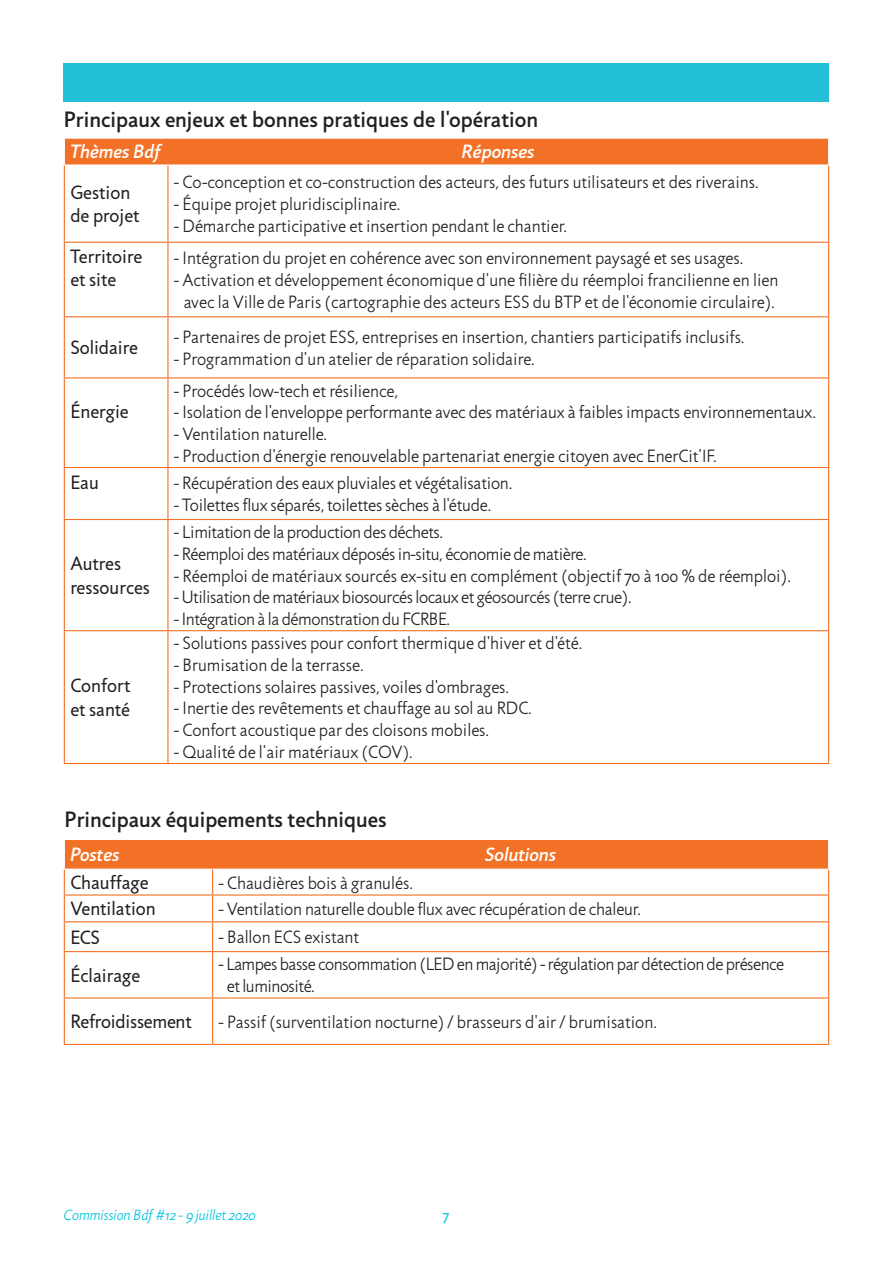
<style>
.page{position:relative;width:893px;height:1263px;background:#fff}
.page>*{position:absolute;margin:0;border:0;box-sizing:border-box;transform-origin:0 0}
.t1{font:500 22.5px "Jigsaw";color:#231f20}
.t2{font:19.5px/23.4px "Jigsaw";color:#231f20}
.t3{font:19.5px "Jigsaw Medium Cursive";color:#fff}
.t4{font:300 18px/21.6px "Jigsaw";color:#231f20;text-align:center}
.t5{font:300 18px "Jigsaw";letter-spacing:-.02em;color:#231f20}
.t6{font:300 18px/21.6px "Jigsaw";letter-spacing:-.025em;color:#231f20}
.t7{font:15px "Jigsaw Light Cursive";color:#00c4de}
.t8{font:15px "Jigsaw";color:#00c4de}
</style>
<div class="page">
<div style="left:64px;top:64px;width:765px;height:38px;background:#23bfd8"></div>
<div style="left:64px;top:138px;width:765px;height:26px;background:#f37126"></div>
<hr style="left:167px;top:139px;width:2px;height:25px;background:#f37126">
<hr style="left:64px;top:243px;width:1px;height:73px;background:#f37126">
<hr style="left:167px;top:243px;width:2px;height:73px;background:#f37126">
<hr style="left:828px;top:243px;width:1px;height:73px;background:#f37126">
<hr style="left:64px;top:316px;width:104px;height:1px;background:#f37126">
<hr style="left:64px;top:317px;width:1px;height:60px;background:#f37126">
<hr style="left:168px;top:316px;width:661px;height:1px;background:#f37126">
<hr style="left:167px;top:317px;width:2px;height:60px;background:#f37126">
<hr style="left:828px;top:317px;width:1px;height:60px;background:#f37126">
<hr style="left:64px;top:377px;width:104px;height:1px;background:#f37126">
<hr style="left:64px;top:378px;width:1px;height:89px;background:#f37126">
<hr style="left:168px;top:377px;width:661px;height:1px;background:#f37126">
<hr style="left:167px;top:378px;width:2px;height:89px;background:#f37126">
<hr style="left:828px;top:378px;width:1px;height:89px;background:#f37126">
<hr style="left:64px;top:467px;width:104px;height:1px;background:#f37126">
<hr style="left:64px;top:468px;width:1px;height:51px;background:#f37126">
<hr style="left:168px;top:467px;width:661px;height:1px;background:#f37126">
<hr style="left:167px;top:468px;width:2px;height:51px;background:#f37126">
<hr style="left:828px;top:468px;width:1px;height:51px;background:#f37126">
<hr style="left:64px;top:519px;width:104px;height:1px;background:#f37126">
<hr style="left:64px;top:520px;width:1px;height:110px;background:#f37126">
<hr style="left:168px;top:519px;width:661px;height:1px;background:#f37126">
<hr style="left:167px;top:520px;width:2px;height:110px;background:#f37126">
<hr style="left:828px;top:520px;width:1px;height:110px;background:#f37126">
<hr style="left:64px;top:630px;width:104px;height:1px;background:#f37126">
<hr style="left:64px;top:631px;width:1px;height:132px;background:#f37126">
<hr style="left:168px;top:630px;width:661px;height:1px;background:#f37126">
<hr style="left:167px;top:631px;width:2px;height:132px;background:#f37126">
<hr style="left:828px;top:631px;width:1px;height:132px;background:#f37126">
<hr style="left:64px;top:763px;width:104px;height:1px;background:#f37126">
<hr style="left:168px;top:763px;width:661px;height:1px;background:#f37126">
<hr style="left:64px;top:166px;width:1px;height:76px;background:#f37126">
<hr style="left:167px;top:166px;width:2px;height:76px;background:#f37126">
<hr style="left:828px;top:166px;width:1px;height:76px;background:#f37126">
<hr style="left:64px;top:242px;width:104px;height:1px;background:#f37126">
<hr style="left:168px;top:242px;width:661px;height:1px;background:#f37126">
<svg style="left:64px;top:839px;width:765px;height:112px"></svg>
<hr style="left:64px;top:951px;width:149px;height:1px;background:#f37126">
<hr style="left:64px;top:952px;width:1px;height:45px;background:#f37126">
<hr style="left:213px;top:951px;width:616px;height:1px;background:#f37126">
<hr style="left:212px;top:952px;width:1px;height:45px;background:#f37126">
<hr style="left:828px;top:952px;width:1px;height:45px;background:#f37126">
<hr style="left:64px;top:997px;width:149px;height:1px;background:#f37126">
<hr style="left:64px;top:998px;width:1px;height:46px;background:#f37126">
<hr style="left:213px;top:997px;width:616px;height:1px;background:#f37126">
<hr style="left:212px;top:998px;width:1px;height:46px;background:#f37126">
<hr style="left:828px;top:998px;width:1px;height:46px;background:#f37126">
<hr style="left:64px;top:1044px;width:149px;height:1px;background:#f37126">
<hr style="left:213px;top:1044px;width:616px;height:1px;background:#f37126">
<p class="t1" style="left:64px;top:106px;width:476px">Principaux enjeux et bonnes pratiques de l'opération</p>
<p class="t3" style="left:70px;top:140px;width:91px">Thèmes Bdf</p>
<p class="t3" style="left:462px;top:140px;width:74px">Réponses</p>
<p class="t2" style="left:70px;top:181px;width:71px">Gestion de projet</p>
<p class="t4" style="left:174px;top:172px;width:586px">- Co-conception et co-construction des acteurs, des futurs utilisateurs et des riverains.</p>
<p class="t4" style="left:174px;top:193px;width:228px">- Équipe projet pluridisciplinaire.</p>
<p class="t4" style="left:174px;top:215px;width:395px">- Démarche participative et insertion pendant le chantier.</p>
<p class="t2" style="left:70px;top:245px;width:73px">Territoire et site</p>
<p class="t4" style="left:174px;top:248px;width:571px">- Intégration du projet en cohérence avec son environnement paysagé et ses usages.</p>
<p class="t4" style="left:174px;top:269px;width:606px">- Activation et développement économique d'une filière du réemploi francilienne en lien avec la Ville de Paris (cartographie des acteurs ESS du BTP et de l'économie circulaire).</p>
<p class="t2" style="left:70px;top:336px;width:69px">Solidaire</p>
<p class="t2" style="left:70px;top:400px;width:60px">Énergie</p>
<p class="t4" style="left:174px;top:326px;width:572px">- Partenaires de projet ESS, entreprises en insertion, chantiers participatifs inclusifs.</p>
<p class="t4" style="left:174px;top:348px;width:362px">- Programmation d'un atelier de réparation solidaire.</p>
<p class="t4" style="left:174px;top:380px;width:226px">- Procédés low-tech et résilience,</p>
<p class="t4" style="left:174px;top:402px;width:643px">- Isolation de l'enveloppe performante avec des matériaux à faibles impacts environnementaux.</p>
<p class="t4" style="left:174px;top:423px;width:155px">- Ventilation naturelle.</p>
<p class="t4" style="left:174px;top:445px;width:544px">- Production d'énergie renouvelable partenariat energie citoyen avec EnerCit'IF.</p>
<p class="t2" style="left:70px;top:470px;width:30px">Eau</p>
<p class="t4" style="left:174px;top:472px;width:340px">- Récupération des eaux pluviales et végétalisation.</p>
<p class="t4" style="left:174px;top:494px;width:319px">- Toilettes flux séparés, toilettes sèches à l'étude.</p>
<p class="t2" style="left:70px;top:552px;width:81px">Autres ressources</p>
<p class="t2" style="left:70px;top:674px;width:62px">Confort et santé</p>
<p class="t5" style="left:174px;top:522px;width:271px">- Limitation de la production des déchets.</p>
<p class="t5" style="left:174px;top:544px;width:414px">- Réemploi des matériaux déposés in-situ, économie de matière.</p>
<p class="t4" style="left:174px;top:565px;width:618px">- Réemploi de matériaux sourcés ex-situ en complément (objectif 70 à 100 % de réemploi).</p>
<p class="t5" style="left:174px;top:587px;width:459px">- Utilisation de matériaux biosourcés locaux et géosourcés (terre crue).</p>
<p class="t5" style="left:174px;top:608px;width:278px">- Intégration à la démonstration du FCRBE.</p>
<p class="t4" style="left:174px;top:633px;width:410px">- Solutions passives pour confort thermique d'hiver et d'été.</p>
<p class="t4" style="left:174px;top:654px;width:191px">- Brumisation de la terrasse.</p>
<p class="t4" style="left:174px;top:676px;width:337px">- Protections solaires passives, voiles d'ombrages.</p>
<p class="t4" style="left:174px;top:697px;width:359px">- Inertie des revêtements et chauffage au sol au RDC.</p>
<p class="t4" style="left:174px;top:719px;width:317px">- Confort acoustique par des cloisons mobiles.</p>
<p class="t4" style="left:174px;top:741px;width:240px">- Qualité de l'air matériaux (COV).</p>
<p class="t1" style="left:65px;top:806px;width:323px">Principaux équipements techniques</p>
<p class="t3" style="left:70px;top:843px;width:51px">Postes</p>
<p class="t3" style="left:485px;top:843px;width:73px">Solutions</p>
<p class="t2" style="left:70px;top:871px;width:80px">Chauffage</p>
<p class="t4" style="left:219px;top:872px;width:196px">- Chaudières bois à granulés.</p>
<p class="t2" style="left:70px;top:897px;width:87px">Ventilation</p>
<p class="t4" style="left:219px;top:898px;width:424px">- Ventilation naturelle double flux avec récupération de chaleur.</p>
<p class="t2" style="left:70px;top:925px;width:31px">ECS</p>
<p class="t4" style="left:219px;top:926px;width:142px">- Ballon ECS existant</p>
<p class="t2" style="left:70px;top:963px;width:71px">Éclairage</p>
<p class="t6" style="left:227px;top:954px;width:559px;text-indent:-8px">- Lampes basse consommation (LED en majorité) - régulation par détection de présence et luminosité.</p>
<p class="t2" style="left:70px;top:1010px;width:123px">Refroidissement</p>
<p class="t4" style="left:219px;top:1011px;width:440px">- Passif (surventilation nocturne) / brasseurs d'air / brumisation.</p>
<p class="t7" style="left:64px;top:1206px;width:194px">Commission Bdf #12 - 9 juillet 2020</p>
<p class="t8" style="left:443px;top:1207px;width:8px">7</p>
</div>
